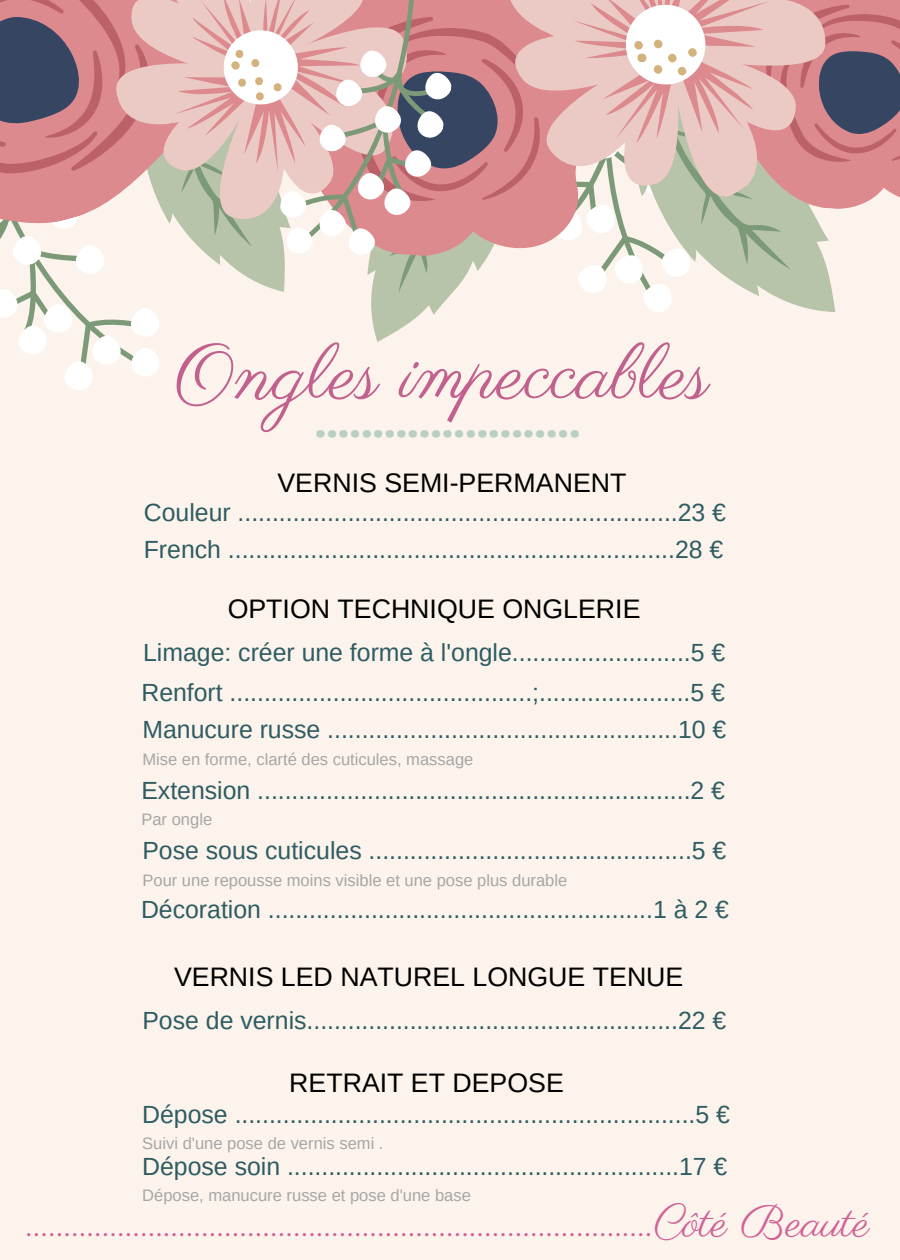
<style>
.page{position:relative;width:900px;height:1260px;background:#fcf4ec}
.page>*{position:absolute;margin:0;border:0;box-sizing:border-box;transform-origin:0 0}
.t1{font:77.75px "Parisienne";color:#c2618d}
.t2{font:45px "Parisienne";color:#d26196}
.t3{font:800 40px "Open Sans";color:#b9cfc3}
.t4{font:26.75px "Arimo";color:#000}
.t5{font:24.75px/37px "Arimo";color:#2e5c62}
.t6{font:16.5px "Arimo";color:#a6a6a6}
</style>
<div class="page">
<svg style="left:0;top:0;width:900px;height:390px"></svg>
<h1 class="t1" style="left:175px;top:326px;width:536px">Ongles impeccables</h1>
<h3 class="t3" style="left:315px;top:394px;width:267px">.......................</h3>
<p class="t4" style="left:277px;top:468px;width:350px">VERNIS SEMI-PERMANENT</p>
<p class="t5" style="left:144px;top:494px;width:584px">Couleur ................................................................23 €<br>French .................................................................28 €</p>
<p class="t4" style="left:228px;top:594px;width:414px">OPTION TECHNIQUE ONGLERIE</p>
<p class="t5" style="left:143px;top:634px;width:584px">Limage: créer une forme à l'ongle..........................5 €</p>
<p class="t5" style="left:141px;top:674px;width:585px">Renfort ............................................;......................5 €</p>
<p class="t5" style="left:142px;top:711px;width:585px">Manucure russe ...................................................10 €</p>
<p class="t6" style="left:142px;top:750px;width:332px">Mise en forme, clarté des cuticules, massage</p>
<p class="t5" style="left:141px;top:772px;width:585px">Extension ...............................................................2 €</p>
<p class="t6" style="left:141px;top:810px;width:72px">Par ongle</p>
<p class="t5" style="left:142px;top:832px;width:585px">Pose sous cuticules ...............................................5 €</p>
<p class="t6" style="left:142px;top:871px;width:426px">Pour une repousse moins visible et une pose plus durable</p>
<p class="t5" style="left:141px;top:891px;width:589px">Décoration ........................................................1 à 2 €</p>
<p class="t4" style="left:174px;top:962px;width:511px">VERNIS LED NATUREL LONGUE TENUE</p>
<p class="t5" style="left:142px;top:1002px;width:585px">Pose de vernis......................................................22 €</p>
<p class="t4" style="left:289px;top:1068px;width:276px">RETRAIT ET DEPOSE</p>
<p class="t5" style="left:142px;top:1095px;width:589px">Dépose ...................................................................5 €</p>
<p class="t6" style="left:142px;top:1134px;width:243px">Suivi d'une pose de vernis semi .</p>
<p class="t5" style="left:142px;top:1148px;width:587px">Dépose soin .........................................................17 €</p>
<p class="t6" style="left:142px;top:1186px;width:330px">Dépose, manucure russe et pose d'une base</p>
<h2 class="t2" style="left:27px;top:1195px;width:844px">..................................................................................Côté Beauté</h2>
</div>
